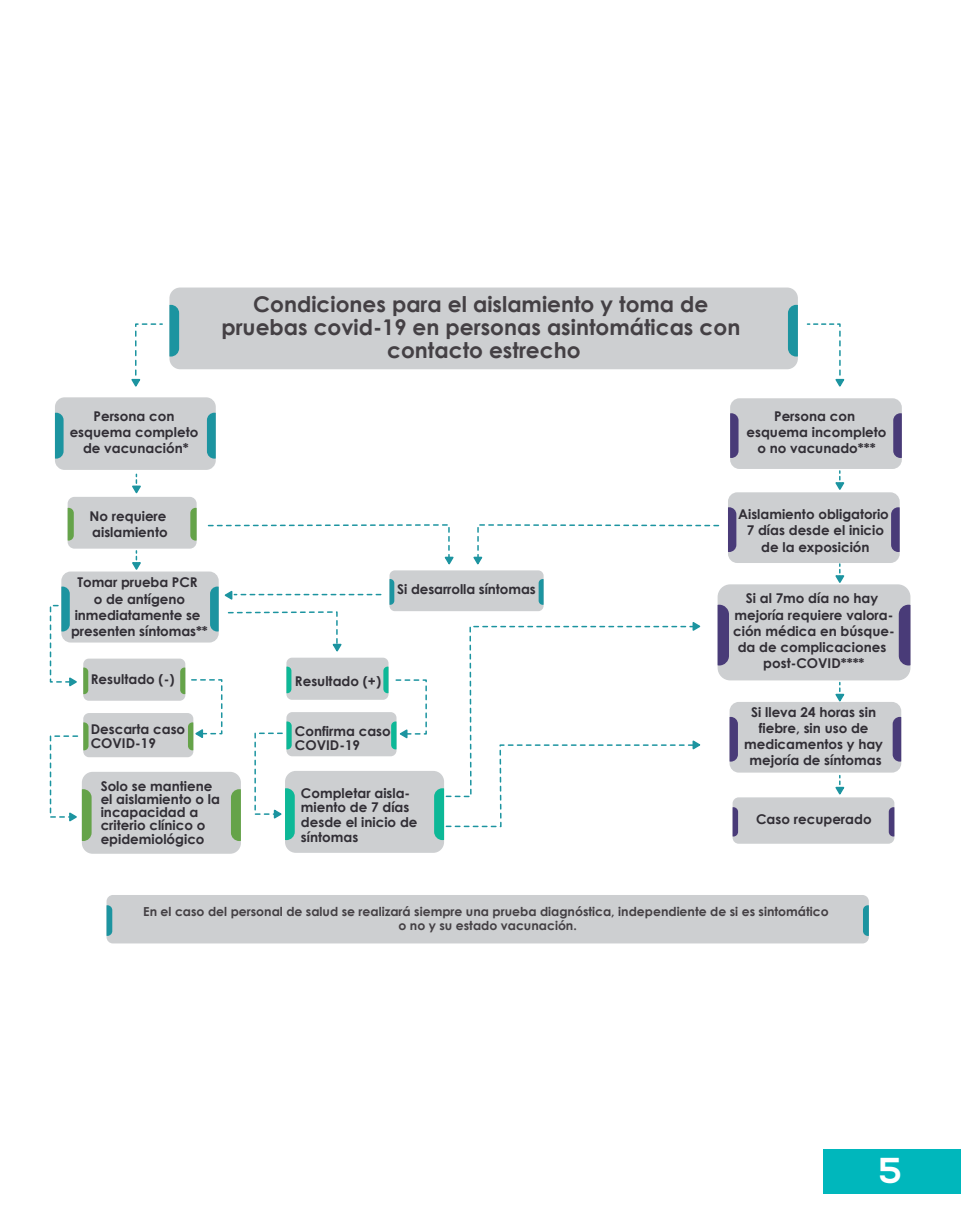
<style>
.page{position:relative;width:961px;height:1231px;background:#fff}
.page>*{position:absolute;margin:0;border:0;box-sizing:border-box;transform-origin:0 0}
.t1{font:700 36px "Nexa";color:#fff}
.t2{font:700 21.6px/23px "Century Gothic";color:#444044;text-align:center}
.t3{font:700 13.5px/16.2px "Century Gothic";color:#312e35;text-align:center}
.t4{font:700 12.45px/13.8px "Century Gothic";color:#444044;text-align:center}
</style>
<div class="page">
<div style="left:732px;top:797px;width:162px;height:46px;background:#cdcfd1;border-radius:6px"></div>
<svg style="left:732px;top:807px;width:6px;height:29px"></svg>
<svg style="left:888px;top:807px;width:6px;height:29px"></svg>
<div style="left:728px;top:492px;width:171px;height:71px;background:#cdcfd1;border-radius:9px"></div>
<svg style="left:728px;top:507px;width:8px;height:45px"></svg>
<svg style="left:891px;top:507px;width:8px;height:45px"></svg>
<div style="left:730px;top:398px;width:171px;height:71px;background:#cdcfd1;border-radius:9px"></div>
<svg style="left:730px;top:413px;width:8px;height:45px"></svg>
<svg style="left:893px;top:413px;width:8px;height:45px"></svg>
<div style="left:729px;top:702px;width:172px;height:70px;background:#cdcfd1;border-radius:9px"></div>
<svg style="left:729px;top:717px;width:9px;height:44px"></svg>
<svg style="left:892px;top:717px;width:9px;height:44px"></svg>
<div style="left:717px;top:584px;width:193px;height:96px;background:#cdcfd1;border-radius:13px"></div>
<svg style="left:717px;top:604px;width:12px;height:61px"></svg>
<svg style="left:898px;top:604px;width:12px;height:61px"></svg>
<div style="left:169px;top:287px;width:629px;height:82px;background:#cdcfd1;border-radius:11px"></div>
<svg style="left:169px;top:305px;width:10px;height:51px"></svg>
<svg style="left:788px;top:305px;width:10px;height:51px"></svg>
<div style="left:55px;top:397px;width:161px;height:73px;background:#cdcfd1;border-radius:10px"></div>
<svg style="left:55px;top:413px;width:9px;height:45px"></svg>
<svg style="left:207px;top:413px;width:9px;height:45px"></svg>
<div style="left:61px;top:571px;width:158px;height:71px;background:#cdcfd1;border-radius:9px"></div>
<div style="left:68px;top:497px;width:129px;height:51px;background:#cdcfd1;border-radius:7px"></div>
<svg style="left:68px;top:508px;width:6px;height:32px"></svg>
<svg style="left:190px;top:508px;width:7px;height:32px"></svg>
<div style="left:389px;top:570px;width:154px;height:41px;background:#cdcfd1;border-radius:5px"></div>
<svg style="left:389px;top:579px;width:5px;height:26px"></svg>
<svg style="left:538px;top:579px;width:5px;height:26px"></svg>
<svg style="left:132px;top:474px;width:9px;height:20px"></svg>
<svg style="left:835px;top:471px;width:10px;height:19px"></svg>
<div style="left:83px;top:658px;width:102px;height:42px;background:#cdcfd1;border-radius:6px"></div>
<div style="left:83px;top:713px;width:110px;height:44px;background:#cdcfd1;border-radius:6px"></div>
<div style="left:82px;top:772px;width:159px;height:81px;background:#cdcfd1;border-radius:11px"></div>
<svg style="left:231px;top:789px;width:10px;height:52px"></svg>
<div style="left:286px;top:657px;width:102px;height:43px;background:#cdcfd1;border-radius:6px"></div>
<svg style="left:286px;top:666px;width:5px;height:27px"></svg>
<div style="left:286px;top:712px;width:110px;height:44px;background:#cdcfd1;border-radius:6px"></div>
<div style="left:285px;top:771px;width:159px;height:82px;background:#cdcfd1;border-radius:11px"></div>
<svg style="left:49px;top:586px;width:39px;height:108px"></svg>
<svg style="left:180px;top:667px;width:43px;height:83px"></svg>
<svg style="left:383px;top:666px;width:44px;height:83px"></svg>
<svg style="left:49px;top:722px;width:43px;height:119px"></svg>
<svg style="left:254px;top:721px;width:41px;height:119px"></svg>
<svg style="left:207px;top:524px;width:247px;height:41px"></svg>
<svg style="left:473px;top:524px;width:247px;height:41px"></svg>
<svg style="left:210px;top:586px;width:171px;height:66px"></svg>
<svg style="left:434px;top:622px;width:267px;height:218px"></svg>
<svg style="left:131px;top:551px;width:12px;height:21px"></svg>
<svg style="left:834px;top:564px;width:12px;height:21px"></svg>
<svg style="left:835px;top:682px;width:10px;height:20px"></svg>
<svg style="left:835px;top:775px;width:10px;height:20px"></svg>
<svg style="left:131px;top:323px;width:31px;height:64px"></svg>
<svg style="left:807px;top:323px;width:38px;height:64px"></svg>
<div style="left:106px;top:895px;width:762px;height:48px;background:#cdcfd1;border-radius:6px"></div>
<svg style="left:106px;top:905px;width:6px;height:31px"></svg>
<svg style="left:863px;top:905px;width:5px;height:31px"></svg>
<div style="left:823px;top:1149px;width:138px;height:44px;background:#00b7bc"></div>
<p class="t3" style="left:70px;top:407px;width:130px">Persona con esquema completo de vacunación*</p>
<h2 class="t2" style="left:221px;top:291px;width:520px">Condiciones para el aislamiento y toma de pruebas covid-19 en personas asintomáticas con contacto estrecho</h2>
<p class="t3" style="left:746px;top:407px;width:141px">Persona con esquema incompleto o no vacunado***</p>
<p class="t3" style="left:90px;top:507px;width:80px;text-align:left">No requiere aislamiento</p>
<p class="t3" style="left:71px;top:574px;width:138px">Tomar prueba PCR<br>o de antígeno inmediatamente se presenten síntomas**</p>
<p class="t3" style="left:397px;top:580px;width:140px">Si desarrolla síntomas</p>
<p class="t3" style="left:738px;top:505px;width:152px">Aislamiento obligatorio<br>7 días desde el inicio de la exposición</p>
<p class="t3" style="left:733px;top:590px;width:163px">Si al 7mo día no hay mejoría requiere valora&shy;ción médica en búsque&shy;da de complicaciones post-COVID****</p>
<p class="t3" style="left:91px;top:670px;width:85px">Resultado (-)</p>
<p class="t3" style="left:91px;top:720px;width:96px;line-height:14.7px;text-align:left">Descarta caso<br>COVID-19</p>
<p class="t3" style="left:101px;top:779px;width:121px;line-height:13.2px;text-align:left">Solo se mantiene el aislamiento o la incapacidad a criterio clínico o epidemiológico</p>
<p class="t3" style="left:295px;top:672px;width:88px">Resultado (+)</p>
<p class="t3" style="left:295px;top:723px;width:97px;line-height:14.7px;text-align:left">Confirma caso<br>COVID-19</p>
<p class="t3" style="left:301px;top:784px;width:118px;line-height:14.7px;text-align:left">Completar aisla&shy;miento de 7 días desde el inicio de síntomas</p>
<p class="t3" style="left:744px;top:703px;width:140px">Si lleva 24 horas sin fiebre, sin uso de medicamentos y hay mejoría de síntomas</p>
<p class="t3" style="left:756px;top:810px;width:117px">Caso recuperado</p>
<p class="t4" style="left:143px;top:904px;width:687px">En el caso del personal de salud se realizará siempre una prueba diagnóstica, independiente de si es sintomático o no y su estado vacunación.</p>
<h1 class="t1" style="left:878px;top:1149px;width:24px">5</h1>
</div>
